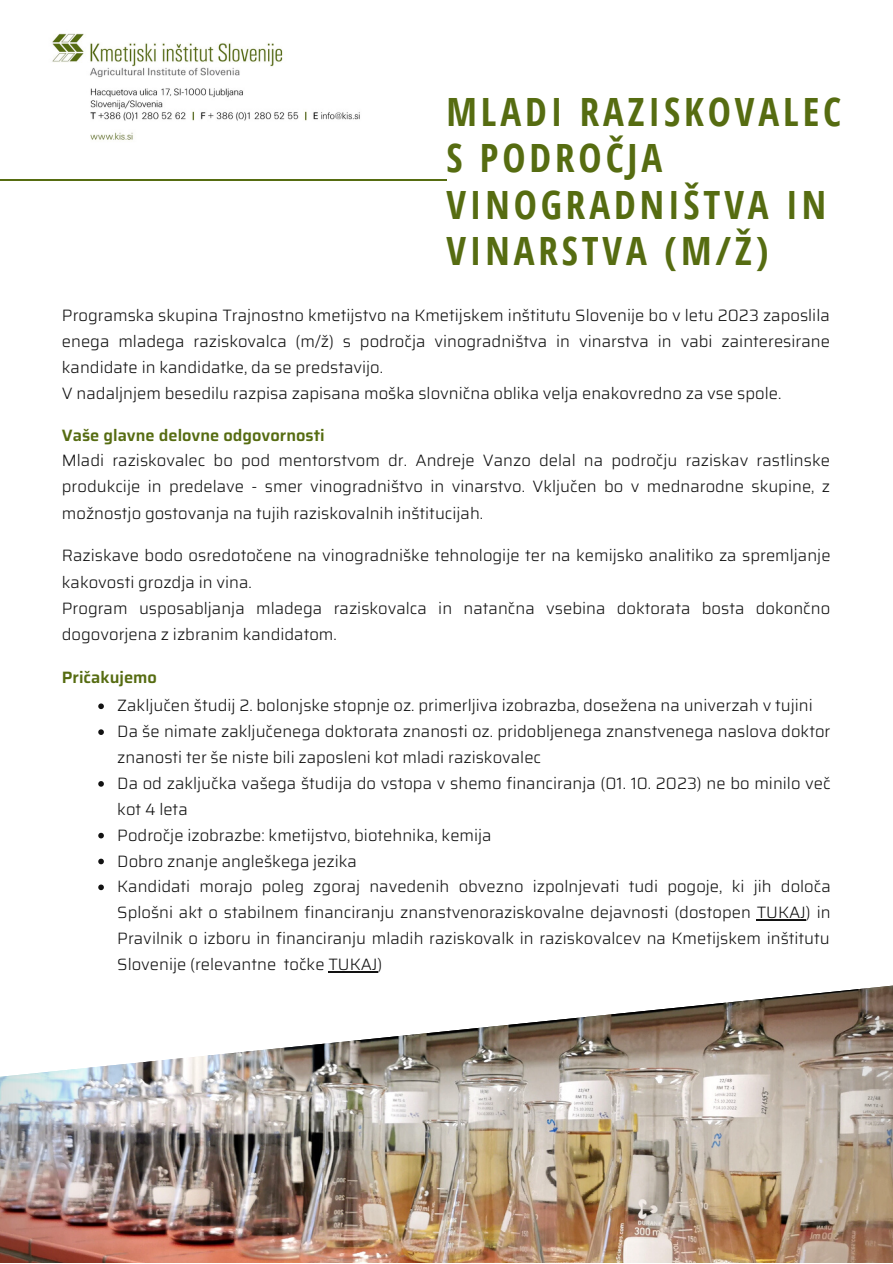
<style>
.page{position:relative;width:893px;height:1264px;background:#fff}
.page>*{position:absolute;margin:0;border:0;box-sizing:border-box;transform-origin:0 0}
.t1{font:700 condensed 39px/46px "Open Sans";letter-spacing:.1em;color:#566c11}
.t2{font:300 16.5px/25.8px "Saira";color:#121212}
.t3{font:600 16.5px "Saira";color:#566c11}
</style>
<div class="page">
<hr style="left:0;top:179px;width:446px;height:1px;background:#566c11">
<img style="left:0;top:1083px;width:892px;height:179px">
<svg style="left:0;top:786px;width:892px;height:297px"></svg>
<img style="left:52px;top:33px;width:308px;height:107px">
<svg style="left:98px;top:703px;width:6px;height:6px"></svg>
<svg style="left:98px;top:729px;width:6px;height:6px"></svg>
<svg style="left:98px;top:781px;width:6px;height:5px"></svg>
<svg style="left:98px;top:832px;width:6px;height:6px"></svg>
<svg style="left:98px;top:858px;width:6px;height:6px"></svg>
<svg style="left:98px;top:884px;width:6px;height:6px"></svg>
<hr style="left:756px;top:919px;width:49px;height:1px;background:#121212">
<hr style="left:328px;top:971px;width:49px;height:1px;background:#121212">
<p class="t1" style="left:446px;top:88px;width:396px">MLADI RAZISKOVALEC<br>S PODROČJA<br>VINOGRADNIŠTVA IN<br>VINARSTVA (M/Ž)</p>
<p class="t2" style="left:62px;top:302px;width:769px;text-align:justify">Programska skupina Trajnostno kmetijstvo na Kmetijskem inštitutu Slovenije bo v letu 2023 zaposlila enega mladega raziskovalca (m/ž) s področja vinogradništva in vinarstva in vabi zainteresirane kandidate in kandidatke, da se predstavijo.</p>
<p class="t2" style="left:62px;top:380px;width:721px">V nadaljnjem besedilu razpisa zapisana moška slovnična oblika velja enakovredno za vse spole.</p>
<p class="t3" style="left:62px;top:422px;width:264px">Vaše glavne delovne odgovornosti</p>
<p class="t2" style="left:62px;top:447px;width:769px;line-height:26.2px;text-align:justify">Mladi raziskovalec bo pod mentorstvom dr. Andreje Vanzo delal na področju raziskav rastlinske produkcije in predelave - smer vinogradništvo in vinarstvo. Vključen bo v mednarodne skupine, z možnostjo gostovanja na tujih raziskovalnih inštitucijah.</p>
<p class="t2" style="left:62px;top:542px;width:770px;line-height:26.2px">Raziskave bodo osredotočene na vinogradniške tehnologije ter na kemijsko analitiko za spremljanje kakovosti grozdja in vina.</p>
<p class="t2" style="left:62px;top:595px;width:769px;line-height:26.2px">Program usposabljanja mladega raziskovalca in natančna vsebina doktorata bosta dokončno dogovorjena z izbranim kandidatom.</p>
<p class="t3" style="left:62px;top:664px;width:96px">Pričakujemo</p>
<p class="t2" style="left:117px;top:692px;width:697px">Zaključen študij 2. bolonjske stopnje oz. primerljiva izobrazba, dosežena na univerzah v tujini</p>
<p class="t2" style="left:117px;top:718px;width:714px">Da še nimate zaključenega doktorata znanosti oz. pridobljenega znanstvenega naslova doktor znanosti ter še niste bili zaposleni kot mladi raziskovalec</p>
<p class="t2" style="left:117px;top:770px;width:715px">Da od zaključka vašega študija do vstopa v shemo financiranja (01. 10. 2023) ne bo minilo več kot 4 leta</p>
<p class="t2" style="left:117px;top:822px;width:376px">Področje izobrazbe: kmetijstvo, biotehnika, kemija</p>
<p class="t2" style="left:117px;top:847px;width:241px">Dobro znanje angleškega jezika</p>
<p class="t2" style="left:117px;top:873px;width:715px;text-align:justify">Kandidati morajo poleg zgoraj navedenih obvezno izpolnjevati tudi pogoje, ki jih določa Splošni akt o stabilnem financiranju znanstvenoraziskovalne dejavnosti (dostopen TUKAJ) in Pravilnik o izboru in financiranju mladih raziskovalk in raziskovalcev na Kmetijskem inštitutu Slovenije (relevantne točke TUKAJ)</p>
</div>
